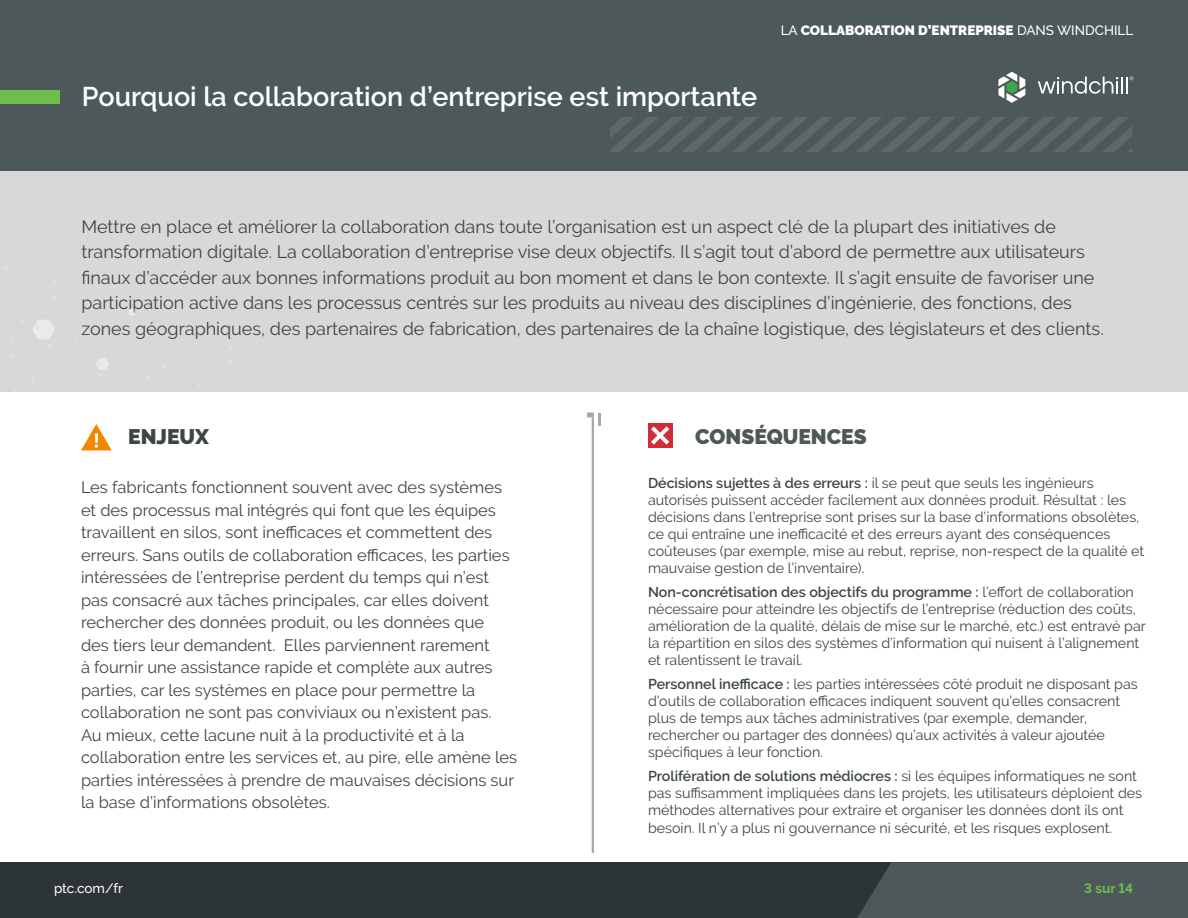
<style>
.page{position:relative;width:1188px;height:918px;background:#fff}
.page>*{position:absolute;margin:0;border:0;box-sizing:border-box;transform-origin:0 0}
.t1{font:600 27px "Raleway";color:#fff}
.t2{font:900 21px "Raleway";color:#4d5859}
.t3{font:900 21px "Raleway";color:#3d4647}
.t4{font:18px/25.5px "Raleway";color:#3d4647}
.t5{font:16.5px/22.5px "Raleway";color:#3d4647}
.t6{font:14.25px/17.1px "Raleway";color:#3d4647}
.t7{font:900 13.5px "Raleway";color:#fff}
.t8{font:500 13.5px "PTC Raleway";letter-spacing:-.005em;color:#fff}
.t9{font:700 13.5px "PTC Raleway";color:#6ebe4b}
.s1{font-weight:500}
.s2{font-weight:600}
</style>
<div class="page">
<div style="left:0;top:0;width:1188px;height:172px;background:#4d5859"></div>
<div style="left:0;top:90px;width:59px;height:13px;background:#6ebe4b"></div>
<svg style="left:610px;top:117px;width:522px;height:35px"></svg>
<svg style="left:998px;top:72px;width:27px;height:31px"></svg>
<svg style="left:1038px;top:76px;width:95px;height:18px"></svg>
<div style="left:0;top:171px;width:1188px;height:221px;background:#dad7d8"></div>
<svg style="left:33px;top:309px;width:103px;height:61px"></svg>
<svg style="left:81px;top:424px;width:31px;height:26px"></svg>
<div style="left:0;top:862px;width:1188px;height:56px;background:#2c3435"></div>
<svg style="left:587px;top:413px;width:601px;height:505px"></svg>
<h1 class="t1" style="left:82px;top:81px;width:677px">Pourquoi la collaboration d’entreprise est importante</h1>
<p class="t7" style="left:781px;top:23px;width:354px"><span class="s1">LA</span> COLLABORATION D’ENTREPRISE <span class="s1">DANS WINDCHILL</span></p>
<p class="t4" style="left:81px;top:214px;width:1024px">Mettre en place et améliorer la collaboration dans toute l’organisation est un aspect clé de la plupart des initiatives de transformation digitale. La collaboration d’entreprise vise deux objectifs. Il s’agit tout d’abord de permettre aux utilisateurs finaux d’accéder aux bonnes informations produit au bon moment et dans le bon contexte. Il s’agit ensuite de favoriser une participation active dans les processus centrés sur les produits au niveau des disciplines d’ingénierie, des fonctions, des zones géographiques, des partenaires de fabrication, des partenaires de la chaîne logistique, des législateurs et des clients.</p>
<h2 class="t3" style="left:128px;top:424px;width:82px">ENJEUX</h2>
<p class="t5" style="left:81px;top:476px;width:438px">Les fabricants fonctionnent souvent avec des systèmes et des processus mal intégrés qui font que les équipes travaillent en silos, sont inefficaces et commettent des erreurs. Sans outils de collaboration efficaces, les parties intéressées de l’entreprise perdent du temps qui n’est pas consacré aux tâches principales, car elles doivent rechercher des données produit, ou les données que<br>des tiers leur demandent. Elles parviennent rarement<br>à fournir une assistance rapide et complète aux autres parties, car les systèmes en place pour permettre la collaboration ne sont pas conviviaux ou n’existent pas.<br>Au mieux, cette lacune nuit à la productivité et à la collaboration entre les services et, au pire, elle amène les parties intéressées à prendre de mauvaises décisions sur la base d’informations obsolètes.</p>
<h2 class="t2" style="left:695px;top:424px;width:173px">CONSÉQUENCES</h2>
<p class="t6" style="left:648px;top:474px;width:498px"><span class="s2">Décisions sujettes à des erreurs :</span> il se peut que seuls les ingénieurs autorisés puissent accéder facilement aux données produit. Résultat : les décisions dans l’entreprise sont prises sur la base d’informations obsolètes, ce qui entraîne une inefficacité et des erreurs ayant des conséquences coûteuses (par exemple, mise au rebut, reprise, non-respect de la qualité et mauvaise gestion de l’inventaire).</p>
<p class="t6" style="left:648px;top:583px;width:499px"><span class="s2">Non-concrétisation des objectifs du programme :</span> l’effort de collaboration nécessaire pour atteindre les objectifs de l’entreprise (réduction des coûts, amélioration de la qualité, délais de mise sur le marché, etc.) est entravé par la répartition en silos des systèmes d’information qui nuisent à l’alignement et ralentissent le travail.</p>
<p class="t6" style="left:648px;top:675px;width:491px"><span class="s2">Personnel inefficace :</span> les parties intéressées côté produit ne disposant pas d’outils de collaboration efficaces indiquent souvent qu’elles consacrent plus de temps aux tâches administratives (par exemple, demander, rechercher ou partager des données) qu’aux activités à valeur ajoutée spécifiques à leur fonction.</p>
<p class="t6" style="left:648px;top:767px;width:496px"><span class="s2">Prolifération de solutions médiocres :</span> si les équipes informatiques ne sont pas suffisamment impliquées dans les projets, les utilisateurs déploient des méthodes alternatives pour extraire et organiser les données dont ils ont besoin. Il n’y a plus ni gouvernance ni sécurité, et les risques explosent.</p>
<p class="t8" style="left:54px;top:881px;width:71px">ptc.com/fr</p>
<p class="t9" style="left:1084px;top:881px;width:50px">3 sur 14</p>
</div>
